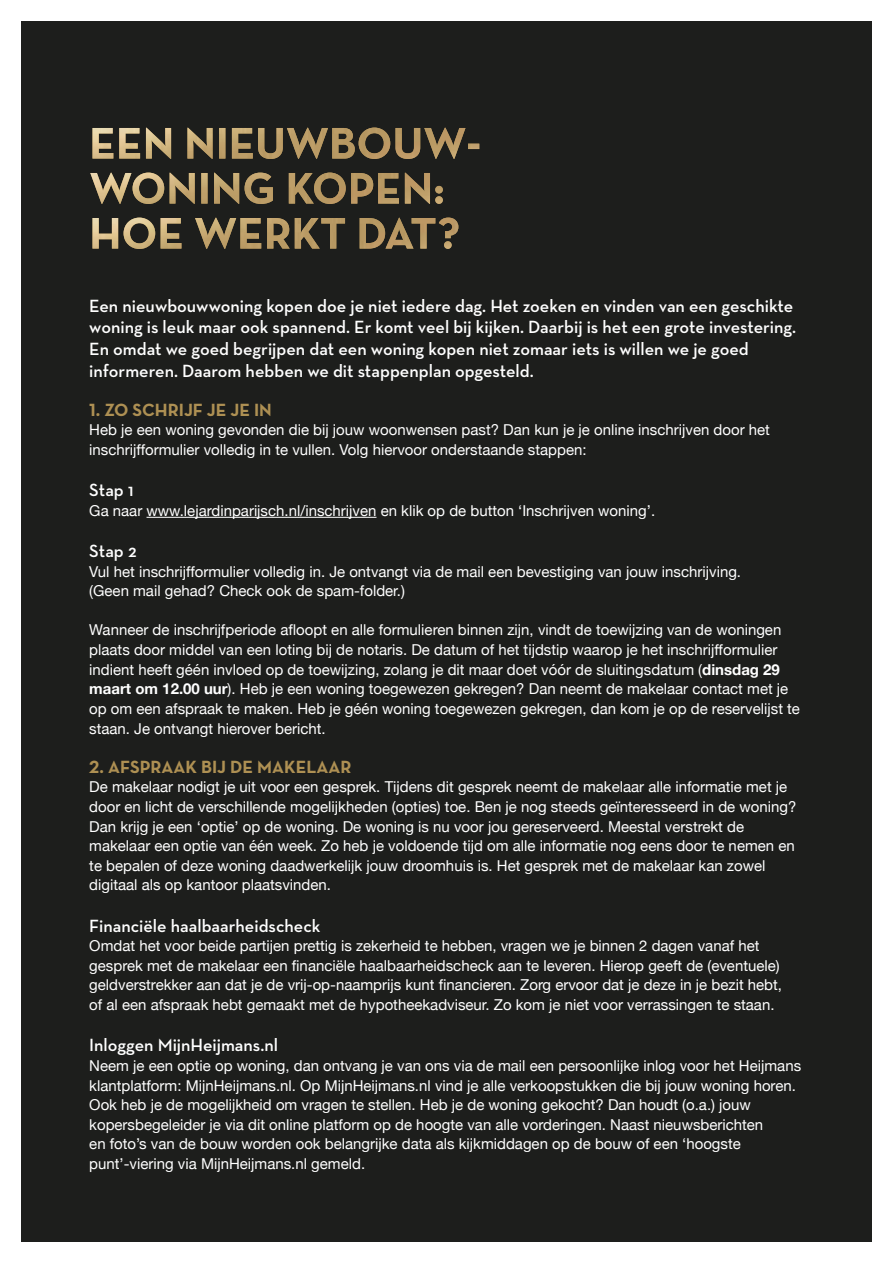
<style>
.page{position:relative;width:893px;height:1263px;background:#fff}
.page>*{position:absolute;margin:0;border:0;box-sizing:border-box;transform-origin:0 0}
.t1{font:600 18px/21.6px "Neutraface Text";color:#fff}
.t2{font:700 18px "Neutraface Text";color:#ae9053}
.t3{font:15px/19.6px "Helvetica Neue";color:#fff}
.s1{font-weight:700}
</style>
<div class="page">
<div style="left:21px;top:21px;width:851px;height:1221px;background:#1d1e1c"></div>
<hr style="left:147px;top:517px;width:229px;height:1px;background:#fff">
<img style="left:92px;top:218px;width:366px;height:31px">
<img style="left:90px;top:173px;width:353px;height:31px">
<img style="left:92px;top:128px;width:387px;height:31px">
<p class="t1" style="left:89px;top:295px;width:708px">Een nieuwbouwwoning kopen doe je niet iedere dag. Het zoeken en vinden van een geschikte woning is leuk maar ook spannend. Er komt veel bij kijken. Daarbij is het een grote investering.<br>En omdat we goed begrijpen dat een woning kopen niet zomaar iets is willen we je goed informeren. Daarom hebben we dit stappenplan opgesteld.</p>
<p class="t2" style="left:89px;top:398px;width:184px">1. ZO SCHRIJF JE JE IN</p>
<p class="t3" style="left:89px;top:421px;width:682px">Heb je een woning gevonden die bij jouw woonwensen past? Dan kun je je online inschrijven door het inschrijfformulier volledig in te vullen. Volg hiervoor onderstaande stappen:</p>
<p class="t1" style="left:89px;top:479px;width:46px">Stap 1</p>
<p class="t3" style="left:89px;top:501px;width:567px">Ga naar www.lejardinparijsch.nl/inschrijven en klik op de button ‘Inschrijven woning’.</p>
<p class="t1" style="left:89px;top:540px;width:49px">Stap 2</p>
<p class="t3" style="left:89px;top:562px;width:653px">Vul het inschrijfformulier volledig in. Je ontvangt via de mail een bevestiging van jouw inschrijving. (Geen mail gehad? Check ook de spam-folder.)</p>
<p class="t3" style="left:89px;top:621px;width:712px">Wanneer de inschrijfperiode afloopt en alle formulieren binnen zijn, vindt de toewijzing van de woningen plaats door middel van een loting bij de notaris. De datum of het tijdstip waarop je het inschrijfformulier indient heeft géén invloed op de toewijzing, zolang je dit maar doet vóór de sluitingsdatum (<span class="s1">dinsdag 29 maart om 12.00 uur</span>). Heb je een woning toegewezen gekregen? Dan neemt de makelaar contact met je op om een afspraak te maken. Heb je géén woning toegewezen gekregen, dan kom je op de reservelijst te staan. Je ontvangt hierover bericht.</p>
<p class="t2" style="left:89px;top:755px;width:264px">2. AFSPRAAK BIJ DE MAKELAAR</p>
<p class="t3" style="left:89px;top:778px;width:709px">De makelaar nodigt je uit voor een gesprek. Tijdens dit gesprek neemt de makelaar alle informatie met je door en licht de verschillende mogelijkheden (opties) toe. Ben je nog steeds geïnteresseerd in de woning?<br>Dan krijg je een ‘optie’ op de woning. De woning is nu voor jou gereserveerd. Meestal verstrekt de makelaar een optie van één week. Zo heb je voldoende tijd om alle informatie nog eens door te nemen en te bepalen of deze woning daadwerkelijk jouw droomhuis is. Het gesprek met de makelaar kan zowel digitaal als op kantoor plaatsvinden.</p>
<p class="t1" style="left:89px;top:914px;width:233px">Financiële haalbaarheidscheck</p>
<p class="t3" style="left:89px;top:937px;width:694px">Omdat het voor beide partijen prettig is zekerheid te hebben, vragen we je binnen 2 dagen vanaf het gesprek met de makelaar een financiële haalbaarheidscheck aan te leveren. Hierop geeft de (eventuele) geldverstrekker aan dat je de vrij-op-naamprijs kunt financieren. Zorg ervoor dat je deze in je bezit hebt, of al een afspraak hebt gemaakt met de hypotheekadviseur. Zo kom je niet voor verrassingen te staan.</p>
<p class="t1" style="left:89px;top:1034px;width:190px">Inloggen MijnHeijmans.nl</p>
<p class="t3" style="left:89px;top:1056px;width:713px">Neem je een optie op woning, dan ontvang je van ons via de mail een persoonlijke inlog voor het Heijmans klantplatform: MijnHeijmans.nl. Op MijnHeijmans.nl vind je alle verkoopstukken die bij jouw woning horen.<br>Ook heb je de mogelijkheid om vragen te stellen. Heb je de woning gekocht? Dan houdt (o.a.) jouw kopersbegeleider je via dit online platform op de hoogte van alle vorderingen. Naast nieuwsberichten<br>en foto’s van de bouw worden ook belangrijke data als kijkmiddagen op de bouw of een ‘hoogste punt’-viering via MijnHeijmans.nl gemeld.</p>
</div>
